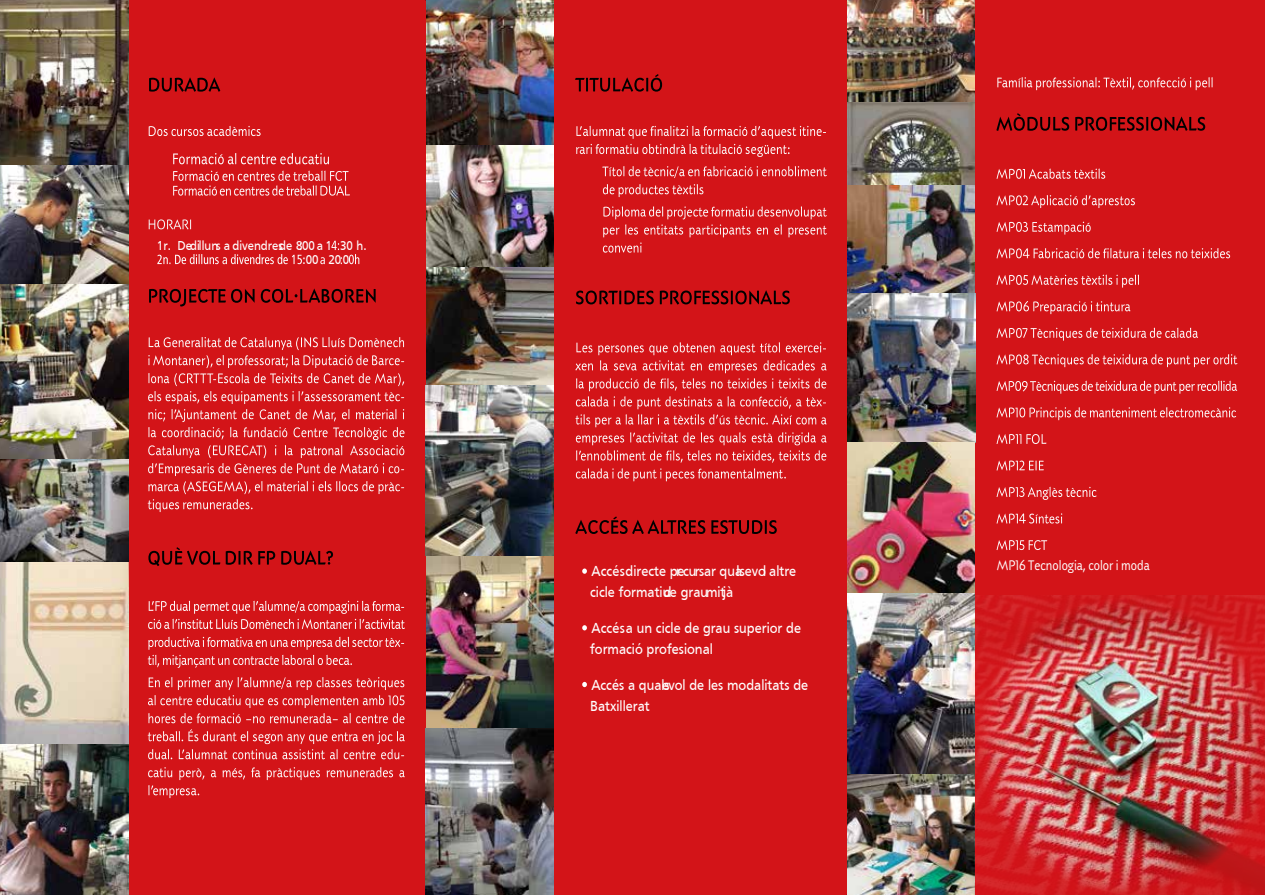
<style>
.page{position:relative;width:1265px;height:895px;background:#fff}
.page>*{position:absolute;margin:0;border:0;box-sizing:border-box;transform-origin:0 0}
.t1{font:15px/21px "Frutiger";color:#fff;scale:.9 1}
.t2{font:15px "Adderville ITC Std";color:#fff;scale:.9 1}
.t3{font:13.35px/14.1px "Frutiger";color:#fff;scale:.9 1}
</style>
<div class="page">
<div style="left:0;top:0;width:1264px;height:895px;background:#d31418"></div>
<svg style="left:148px;top:767px;width:257px;height:31px"></svg>
<svg style="left:148px;top:729px;width:257px;height:30px"></svg>
<svg style="left:148px;top:677px;width:256px;height:46px"></svg>
<svg style="left:148px;top:636px;width:256px;height:31px"></svg>
<svg style="left:148px;top:600px;width:257px;height:29px"></svg>
<svg style="left:148px;top:547px;width:185px;height:19px"></svg>
<svg style="left:148px;top:337px;width:256px;height:175px"></svg>
<svg style="left:149px;top:288px;width:226px;height:18px"></svg>
<svg style="left:149px;top:219px;width:42px;height:10px"></svg>
<svg style="left:149px;top:126px;width:111px;height:10px"></svg>
<svg style="left:149px;top:77px;width:71px;height:15px"></svg>
<svg style="left:996px;top:540px;width:51px;height:10px"></svg>
<svg style="left:996px;top:513px;width:66px;height:10px"></svg>
<svg style="left:996px;top:486px;width:100px;height:14px"></svg>
<svg style="left:996px;top:460px;width:47px;height:10px"></svg>
<svg style="left:996px;top:434px;width:50px;height:10px"></svg>
<svg style="left:996px;top:407px;width:240px;height:13px"></svg>
<svg style="left:996px;top:380px;width:241px;height:13px"></svg>
<svg style="left:996px;top:354px;width:241px;height:13px"></svg>
<svg style="left:996px;top:301px;width:134px;height:13px"></svg>
<svg style="left:996px;top:274px;width:142px;height:13px"></svg>
<svg style="left:996px;top:248px;width:234px;height:10px"></svg>
<svg style="left:996px;top:221px;width:94px;height:13px"></svg>
<svg style="left:996px;top:195px;width:138px;height:13px"></svg>
<svg style="left:996px;top:168px;width:109px;height:11px"></svg>
<svg style="left:996px;top:113px;width:209px;height:18px"></svg>
<svg style="left:997px;top:77px;width:215px;height:13px"></svg>
<svg style="left:575px;top:516px;width:201px;height:18px"></svg>
<svg style="left:575px;top:342px;width:251px;height:139px"></svg>
<svg style="left:576px;top:290px;width:213px;height:14px"></svg>
<svg style="left:603px;top:206px;width:223px;height:47px"></svg>
<svg style="left:603px;top:184px;width:100px;height:13px"></svg>
<svg style="left:602px;top:166px;width:224px;height:12px"></svg>
<svg style="left:576px;top:126px;width:250px;height:31px"></svg>
<svg style="left:575px;top:74px;width:87px;height:18px"></svg>
<img style="left:0;top:0;width:128px;height:895px">
<img style="left:847px;top:0;width:127px;height:294px">
<img style="left:426px;top:0;width:128px;height:895px">
<img style="left:847px;top:294px;width:128px;height:601px">
<img style="left:974px;top:595px;width:290px;height:299px">
<svg style="left:331px;top:241px;width:8px;height:9px"></svg>
<svg style="left:157px;top:243px;width:145px;height:21px"></svg>
<svg style="left:320px;top:257px;width:5px;height:7px"></svg>
<svg style="left:349px;top:254px;width:10px;height:10px"></svg>
<svg style="left:582px;top:568px;width:5px;height:5px"></svg>
<svg style="left:582px;top:625px;width:5px;height:5px"></svg>
<svg style="left:582px;top:682px;width:5px;height:5px"></svg>
<svg style="left:996px;top:327px;width:202px;height:13px"></svg>
<svg style="left:173px;top:170px;width:177px;height:26px"></svg>
<svg style="left:173px;top:153px;width:156px;height:11px"></svg>
<p class="t3" style="left:302px;top:238px;width:72px;text-indent:-146px">1r. Dedilluns a divendres de 800 a 1 30 h. :00 200</p>
<p class="t1" style="left:590px;top:560px;width:230px">Accés directe per cursar qualsevol altre cicle formatiude grau mitjà</p>
<p class="t1" style="left:590px;top:617px;width:236px">Accés a un cicle de grau superior de formació profesional</p>
<p class="t1" style="left:590px;top:674px;width:244px">Accés a qualsevol de les modalitats de<br>Batxillerat</p>
<p class="t2" style="left:996px;top:557px;width:171px">MP16 Tecnologia, color i moda</p>
</div>
